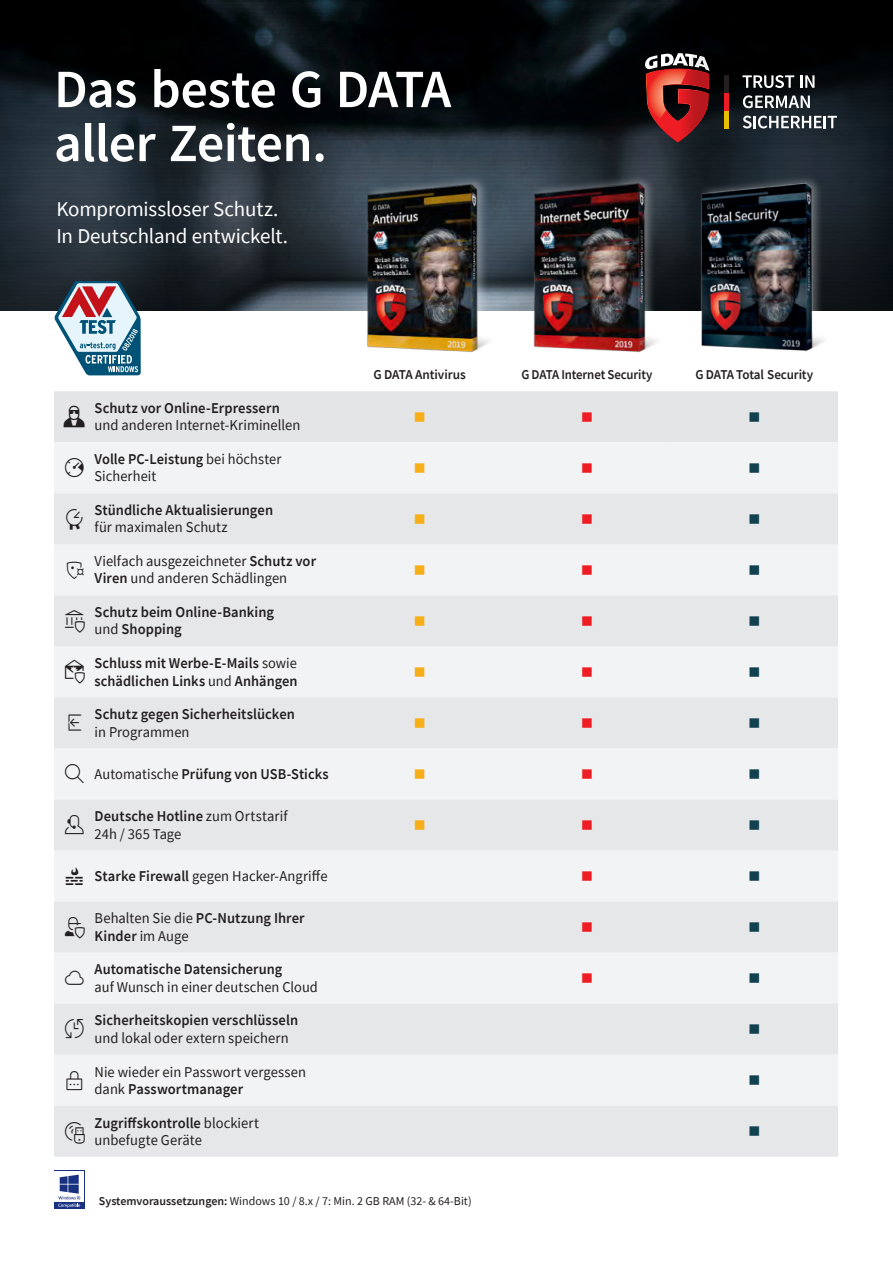
<style>
.page{position:relative;width:893px;height:1263px;background:#fff}
.page>*{position:absolute;margin:0;border:0;box-sizing:border-box;transform-origin:0 0}
.t1{font:600 54px/54px "Source Sans Pro";letter-spacing:-.015em;color:#fff}
.t2{font:27px "Gcon";color:#231f20}
.t3{font:24px "Gcon";color:#231f20}
.t4{font:21.75px "Gcon";color:#231f20}
.t5{font:21px/27px "Source Sans Pro";letter-spacing:-.01em;color:#fff}
.t6{font:15px/17.2px "Source Sans Pro";letter-spacing:.005em;color:#231f20}
.t7{font:600 15px/17.2px "Source Sans Pro";letter-spacing:.005em;color:#231f20}
.t8{font:600 15px/17.2px "Source Sans Pro";letter-spacing:.005em;color:#231f20;scale:.96 1}
.t9{font:15px/17.2px "Source Sans Pro";letter-spacing:.005em;color:#231f20;scale:.96 1}
.t10{font:600 13.5px "Source Sans Pro";letter-spacing:-.01em;color:#231f20}
.t11{font:600 13.5px "Source Sans Pro";letter-spacing:-.01em;color:#231f20;scale:.95 1}
.t12{font:12px "Source Sans Pro";color:#231f20}
.t13{font:700 12px "Source Sans Pro";color:#11404f}
.t14{font:700 12px "Source Sans Pro";color:#ee1d23}
.t15{font:700 12px "Source Sans Pro";color:#f6af19}
.s1{font-weight:600}
.s2{font-weight:400}
.s3{font-family:"Gcon";font-weight:400;font-size:24px}
.s4{font-family:"Gcon";font-size:21.75px}
</style>
<div class="page">
<img style="left:0;top:0;width:893px;height:310px">
<div style="left:54px;top:391px;width:784px;height:51px;background:#e4e5e7"></div>
<div style="left:54px;top:442px;width:784px;height:51px;background:#f2f3f4"></div>
<svg style="left:54px;top:493px;width:784px;height:664px;fill:#e6e7e9"></svg>
<svg style="left:742px;top:75px;width:52px;height:13px"></svg>
<svg style="left:800px;top:75px;width:14px;height:13px"></svg>
<svg style="left:743px;top:95px;width:67px;height:13px"></svg>
<svg style="left:743px;top:116px;width:94px;height:12px"></svg>
<svg style="left:645px;top:53px;width:65px;height:89px;background:#893333"></svg>
<div style="left:724px;top:75px;width:5px;height:18px;background:#231f20"></div>
<div style="left:724px;top:93px;width:5px;height:18px;background:#ee1d23"></div>
<div style="left:724px;top:111px;width:5px;height:17px;background:#e9c005"></div>
<div style="left:698px;top:174px;width:137px;height:182px;background:#fff;opacity:.35"></div>
<img style="left:699px;top:182px;width:128px;height:171px">
<div style="left:364px;top:174px;width:137px;height:183px;background:#fff;opacity:.35"></div>
<img style="left:365px;top:182px;width:127px;height:172px">
<div style="left:531px;top:174px;width:137px;height:182px;background:#fff;opacity:.35"></div>
<img style="left:532px;top:182px;width:128px;height:171px">
<div style="left:54px;top:1171px;width:30px;height:38px;background:#183181"></div>
<div style="left:55px;top:1172px;width:29px;height:30px;background:#fff"></div>
<svg style="left:58px;top:1175px;width:22px;height:33px"></svg>
<svg style="left:54px;top:282px;width:87px;height:93px;background:#919caa"></svg>
<h1 class="t1" style="left:54px;top:67px;width:399px">Das beste G DATA aller Zeiten.</h1>
<h3 class="t5" style="left:56px;top:197px;width:233px">Kompromissloser Schutz.<br>In Deutschland entwickelt.</h3>
<h2 class="t2" style="left:61px;top:403px;width:28px">Ç</h2>
<p class="t7" style="left:95px;top:401px;width:187px">Schutz vor Online-Erpressern</p>
<p class="t6" style="left:95px;top:418px;width:207px">und anderen Internet-Kriminellen</p>
<p class="t10" style="left:374px;top:369px;width:94px">G DATA Antivirus</p>
<p class="t11" style="left:521px;top:369px;width:139px">G DATA Internet Security</p>
<p class="t10" style="left:696px;top:369px;width:119px">G DATA Total Security</p>
<p class="t15" style="left:414px;top:408px;width:12px">■</p>
<p class="t14" style="left:582px;top:408px;width:12px">■</p>
<p class="t13" style="left:749px;top:408px;width:12px">■</p>
<h3 class="t3" style="left:63px;top:456px;width:25px">°</h3>
<p class="t9" style="left:95px;top:452px;width:196px"><span class="s1">Volle PC-Leistung</span> bei höchster<br>Sicherheit</p>
<p class="t15" style="left:414px;top:459px;width:12px">■</p>
<p class="t14" style="left:582px;top:459px;width:12px">■</p>
<p class="t13" style="left:749px;top:459px;width:12px">■</p>
<h3 class="t3" style="left:63px;top:507px;width:25px">’</h3>
<p class="t7" style="left:95px;top:503px;width:180px">Stündliche Aktualisierungen</p>
<p class="t15" style="left:414px;top:511px;width:12px">■</p>
<p class="t14" style="left:582px;top:511px;width:12px">■</p>
<p class="t13" style="left:749px;top:511px;width:12px">■</p>
<p class="t6" style="left:95px;top:520px;width:135px">für maximalen Schutz</p>
<h3 class="t4" style="left:64px;top:560px;width:23px">A</h3>
<p class="t6" style="left:95px;top:554px;width:223px">Vielfach ausgezeichneter <span class="s1">Schutz vor<br>Viren</span> und anderen Schädlingen</p>
<p class="t15" style="left:414px;top:562px;width:12px">■</p>
<p class="t14" style="left:582px;top:562px;width:12px">■</p>
<p class="t13" style="left:749px;top:562px;width:12px">■</p>
<h3 class="t3" style="left:63px;top:609px;width:25px">B</h3>
<p class="t7" style="left:95px;top:605px;width:181px">Schutz beim Online-Banking <span class="s2">und</span> Shopping</p>
<p class="t15" style="left:414px;top:613px;width:12px">■</p>
<p class="t14" style="left:582px;top:613px;width:12px">■</p>
<p class="t13" style="left:749px;top:613px;width:12px">■</p>
<h3 class="t3" style="left:63px;top:660px;width:25px">Ä</h3>
<p class="t8" style="left:95px;top:656px;width:213px">Schluss mit Werbe-E-Mails <span class="s2">sowie </span>schädlichen Links <span class="s2">und</span> Anhängen</p>
<p class="t15" style="left:414px;top:664px;width:12px">■</p>
<p class="t14" style="left:582px;top:664px;width:12px">■</p>
<p class="t13" style="left:749px;top:664px;width:12px">■</p>
<h3 class="t3" style="left:63px;top:711px;width:25px">E</h3>
<p class="t7" style="left:95px;top:707px;width:202px">Schutz gegen Sicherheitslücken</p>
<p class="t15" style="left:414px;top:715px;width:12px">■</p>
<p class="t14" style="left:582px;top:715px;width:12px">■</p>
<p class="t13" style="left:749px;top:715px;width:12px">■</p>
<p class="t6" style="left:95px;top:724px;width:96px">in Programmen</p>
<p class="t8" style="left:63px;top:766px;width:279px"><span class="s3">a</span> <span class="s2">Automatische</span> Prüfung von USB-Sticks</p>
<p class="t15" style="left:414px;top:766px;width:12px">■</p>
<p class="t14" style="left:582px;top:766px;width:12px">■</p>
<p class="t13" style="left:749px;top:766px;width:12px">■</p>
<h3 class="t3" style="left:63px;top:813px;width:25px">ª</h3>
<p class="t6" style="left:95px;top:809px;width:194px"><span class="s1">Deutsche Hotline</span> zum Ortstarif<br>24h / 365 Tage</p>
<p class="t15" style="left:414px;top:817px;width:12px">■</p>
<p class="t14" style="left:582px;top:817px;width:12px">■</p>
<p class="t13" style="left:749px;top:817px;width:12px">■</p>
<p class="t6" style="left:64px;top:867px;width:265px"><span class="s4">F</span> <span class="s1">Starke Firewall</span> gegen Hacker-Angriffe</p>
<p class="t14" style="left:582px;top:868px;width:12px">■</p>
<p class="t13" style="left:749px;top:868px;width:12px">■</p>
<h3 class="t3" style="left:63px;top:915px;width:25px">î</h3>
<p class="t7" style="left:95px;top:911px;width:212px"><span class="s2">Behalten Sie die</span> PC-Nutzung Ihrer<br>Kinder <span class="s2">im Auge</span></p>
<p class="t14" style="left:582px;top:919px;width:12px">■</p>
<p class="t13" style="left:749px;top:919px;width:12px">■</p>
<h3 class="t3" style="left:63px;top:966px;width:25px">©</h3>
<p class="t8" style="left:95px;top:962px;width:197px">Automatische Datensicherung</p>
<p class="t9" style="left:95px;top:979px;width:234px">auf Wunsch in einer deutschen Cloud</p>
<p class="t14" style="left:582px;top:970px;width:12px">■</p>
<p class="t13" style="left:749px;top:970px;width:12px">■</p>
<h3 class="t3" style="left:63px;top:1017px;width:25px">~</h3>
<p class="t7" style="left:95px;top:1013px;width:205px">Sicherheitskopien verschlüsseln</p>
<p class="t6" style="left:95px;top:1030px;width:196px">und lokal oder extern speichern</p>
<p class="t13" style="left:749px;top:1021px;width:12px">■</p>
<h3 class="t3" style="left:63px;top:1068px;width:25px">ၨ</h3>
<p class="t6" style="left:95px;top:1064px;width:213px">Nie wieder ein Passwort vergessen dank <span class="s1">Passwortmanager</span></p>
<p class="t13" style="left:749px;top:1072px;width:12px">■</p>
<h3 class="t3" style="left:63px;top:1119px;width:25px">D</h3>
<p class="t6" style="left:95px;top:1115px;width:166px"><span class="s1">Zugriffskontrolle</span> blockiert unbefugte Geräte</p>
<p class="t13" style="left:749px;top:1123px;width:12px">■</p>
<p class="t12" style="left:99px;top:1196px;width:374px"><span class="s1">Systemvoraussetzungen:</span> Windows 10 / 8.x / 7: Min. 2 GB RAM (32- &amp; 64-Bit)</p>
</div>
